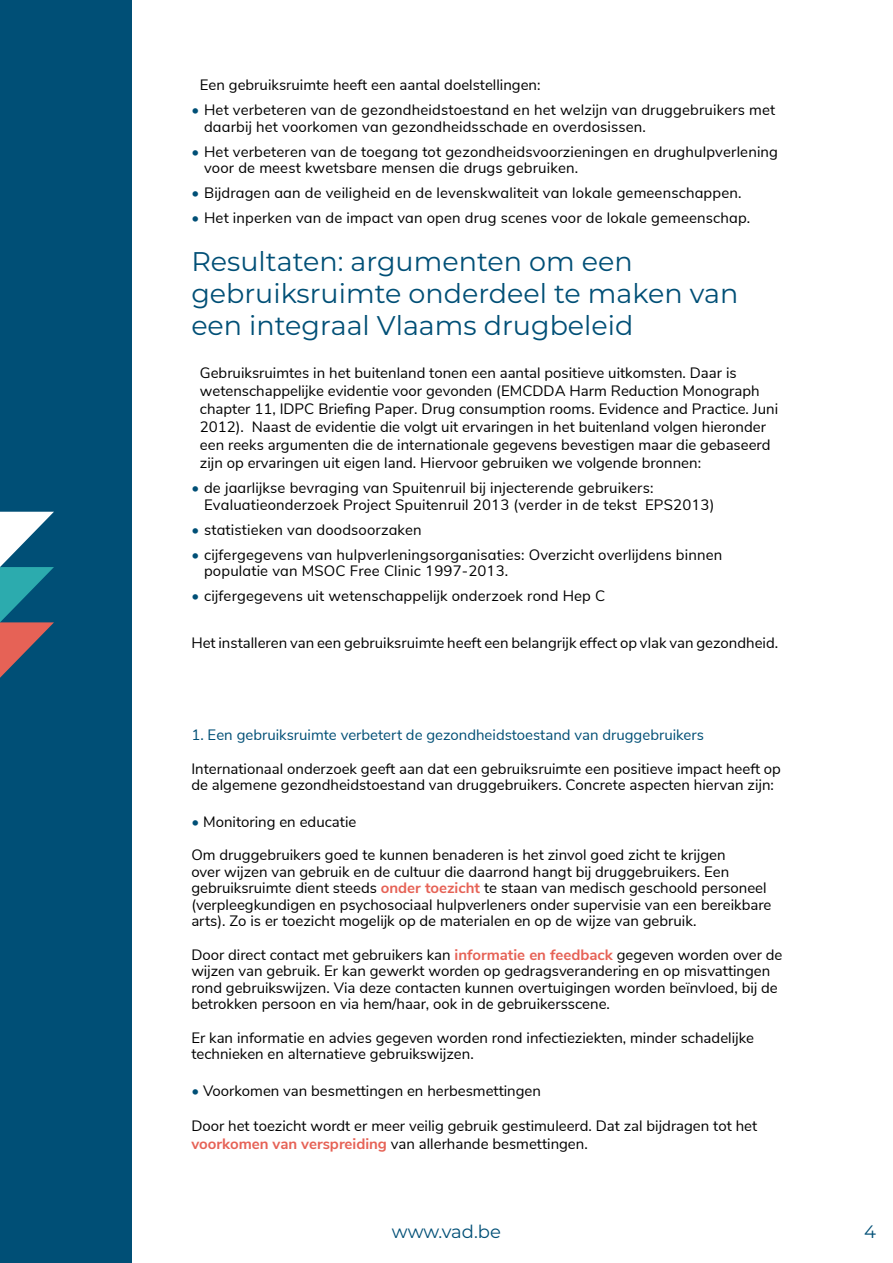
<style>
.page{position:relative;width:893px;height:1263px;background:#fff}
.page>*{position:absolute;margin:0;border:0;box-sizing:border-box;transform-origin:0 0}
.t1{font:27px/32.4px "Montserrat";color:#004f76}
.t2{font:18px "Montserrat";letter-spacing:-.005em;color:#004f76}
.t3{font:15px/16.5px "Nunito Sans";color:#000}
.t4{font:15px "Nunito Sans";color:#004f76}
.s1{color:#004f76}
.s2{font-weight:700;color:#e66256}
</style>
<div class="page">
<div style="left:0;top:0;width:132px;height:1263px;background:#004f76"></div>
<svg style="left:0;top:512px;width:54px;height:166px"></svg>
<p class="t3" style="left:200px;top:76px;width:342px">Een gebruiksruimte heeft een aantal doelstellingen:</p>
<p class="t3" style="left:204px;top:101px;width:573px;text-indent:-13px"><span class="s1">•</span> Het verbeteren van de gezondheidstoestand en het welzijn van druggebruikers met daarbij het voorkomen van gezondheidsschade en overdosissen.</p>
<p class="t3" style="left:204px;top:142px;width:575px;text-indent:-13px"><span class="s1">•</span> Het verbeteren van de toegang tot gezondheidsvoorzieningen en drughulpverlening voor de meest kwetsbare mensen die drugs gebruiken.</p>
<p class="t3" style="left:191px;top:184px;width:552px"><span class="s1">•</span> Bijdragen aan de veiligheid en de levenskwaliteit van lokale gemeenschappen.</p>
<p class="t3" style="left:191px;top:209px;width:561px"><span class="s1">•</span> Het inperken van de impact van open drug scenes voor de lokale gemeenschap.</p>
<h1 class="t1" style="left:191px;top:244px;width:548px">Resultaten: argumenten om een gebruiksruimte onderdeel te maken van een integraal Vlaams drugbeleid</h1>
<p class="t3" style="left:200px;top:363px;width:580px;line-height:18px">Gebruiksruimtes in het buitenland tonen een aantal positieve uitkomsten. Daar is wetenschappelijke evidentie voor gevonden (EMCDDA Harm Reduction Monograph chapter 11, IDPC Briefing Paper. Drug consumption rooms. Evidence and Practice. Juni 2012). Naast de evidentie die volgt uit ervaringen in het buitenland volgen hieronder een reeks argumenten die de internationale gegevens bevestigen maar die gebaseerd zijn op ervaringen uit eigen land. Hiervoor gebruiken we volgende bronnen:</p>
<p class="t3" style="left:204px;top:479px;width:512px;text-indent:-13px"><span class="s1">•</span> de jaarlijkse bevraging van Spuitenruil bij injecterende gebruikers:<br>Evaluatieonderzoek Project Spuitenruil 2013 (verder in de tekst EPS2013)</p>
<p class="t3" style="left:191px;top:520px;width:232px"><span class="s1">•</span> statistieken van doodsoorzaken</p>
<p class="t3" style="left:204px;top:545px;width:520px;text-indent:-13px"><span class="s1">•</span> cijfergegevens van hulpverleningsorganisaties: Overzicht overlijdens binnen populatie van MSOC Free Clinic 1997-2013.</p>
<p class="t3" style="left:191px;top:587px;width:415px"><span class="s1">•</span> cijfergegevens uit wetenschappelijk onderzoek rond Hep C</p>
<p class="t3" style="left:191px;top:634px;width:588px">Het installeren van een gebruiksruimte heeft een belangrijk effect op vlak van gezondheid.</p>
<p class="t4" style="left:191px;top:724px;width:514px">1. Een gebruiksruimte verbetert de gezondheidstoestand van druggebruikers</p>
<p class="t3" style="left:191px;top:759px;width:591px">Internationaal onderzoek geeft aan dat een gebruiksruimte een positieve impact heeft op de algemene gezondheidstoestand van druggebruikers. Concrete aspecten hiervan zijn:</p>
<p class="t3" style="left:191px;top:812px;width:167px"><span class="s1">•</span> Monitoring en educatie</p>
<p class="t3" style="left:191px;top:846px;width:582px">Om druggebruikers goed te kunnen benaderen is het zinvol goed zicht te krijgen<br>over wijzen van gebruik en de cultuur die daarrond hangt bij druggebruikers. Een gebruiksruimte dient steeds <span class="s2">onder toezicht</span> te staan van medisch geschoold personeel (verpleegkundigen en psychosociaal hulpverleners onder supervisie van een bereikbare arts). Zo is er toezicht mogelijk op de materialen en op de wijze van gebruik.</p>
<p class="t3" style="left:191px;top:945px;width:593px">Door direct contact met gebruikers kan <span class="s2">informatie en feedback</span> gegeven worden over de wijzen van gebruik. Er kan gewerkt worden op gedragsverandering en op misvattingen rond gebruikswijzen. Via deze contacten kunnen overtuigingen worden beïnvloed, bij de betrokken persoon en via hem/haar, ook in de gebruikersscene.</p>
<p class="t3" style="left:191px;top:1028px;width:564px">Er kan informatie en advies gegeven worden rond infectieziekten, minder schadelijke technieken en alternatieve gebruikswijzen.</p>
<p class="t3" style="left:191px;top:1081px;width:351px"><span class="s1">•</span> Voorkomen van besmettingen en herbesmettingen</p>
<p class="t3" style="left:191px;top:1115px;width:567px;line-height:18px">Door het toezicht wordt er meer veilig gebruik gestimuleerd. Dat zal bijdragen tot het <span class="s2">voorkomen van verspreiding</span> van allerhande besmettingen.</p>
<p class="t2" style="left:392px;top:1219px;width:111px">www.vad.be</p>
<p class="t2" style="left:864px;top:1219px;width:13px">4</p>
</div>
